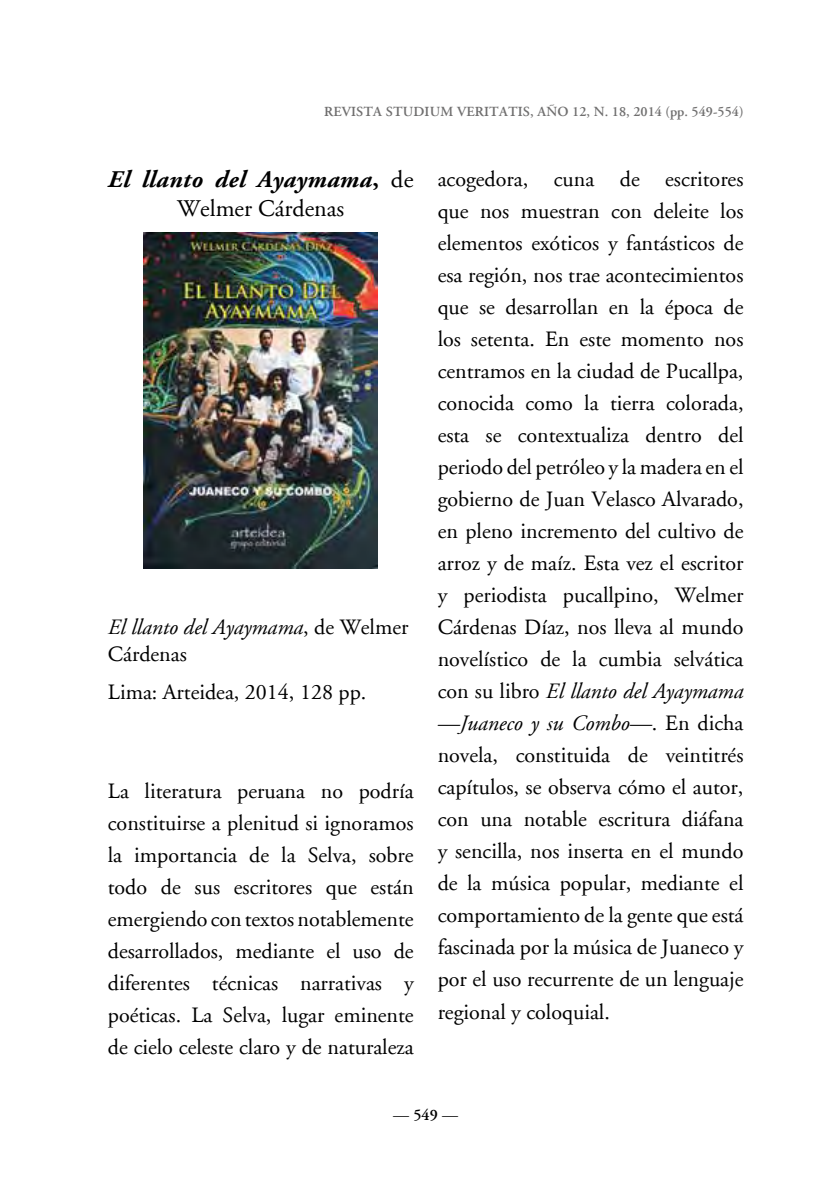
<style>
.page{position:relative;width:840px;height:1191px;background:#fff}
.page>*{position:absolute;margin:0;border:0;box-sizing:border-box;transform-origin:0 0}
.t1{font:italic 700 24px/28.8px "Adobe Garamond";letter-spacing:.015em;color:#000;text-align:center}
.t2{font:22px/32px "Adobe Garamond";color:#000;text-align:justify}
.t3{font:italic 22px/26.4px "Adobe Garamond";color:#000}
.t4{font:600 16px "Adobe Garamond";color:#000}
.t5{font:600 14px "Adobe Garamond";letter-spacing:.015em;color:#706f6f}
.s1{font-style:normal}
.s2{font-weight:400;font-style:normal}
.s3{font-style:italic}
</style>
<div class="page">
<img style="left:144px;top:232px;width:233px;height:336px">
<p class="t5" style="left:324px;top:104px;width:420px">REVISTA STUDIUM VERITATIS, AÑO 12, N. 18, 2014 (pp. 549-554)</p>
<p class="t1" style="left:108px;top:166px;width:307px">El llanto del Ayaymama<span class="s1">,</span> <span class="s2">de<br>Welmer Cárdenas</span></p>
<p class="t3" style="left:108px;top:615px;width:302px">El llanto del Ayaymama<span class="s1">, de Welmer<br>Cárdenas</span></p>
<p class="t2" style="left:108px;top:676px;width:260px">Lima: Arteidea, 2014, 128 pp.</p>
<p class="t2" style="left:108px;top:775px;width:307px">La literatura peruana no podría constituirse a plenitud si ignoramos la importancia de la Selva, sobre todo de sus escritores que están emergiendo con textos notablemente desarrollados, mediante el uso de diferentes técnicas narrativas y poéticas. La Selva, lugar eminente de cielo celeste claro y de naturaleza</p>
<p class="t2" style="left:437px;top:163px;width:307px">acogedora, cuna de escritores que nos muestran con deleite los elementos exóticos y fantásticos de esa región, nos trae acontecimientos que se desarrollan en la época de los setenta. En este momento nos centramos en la ciudad de Pucallpa, conocida como la tierra colorada, esta se contextualiza dentro del periodo del petróleo y la madera en el gobierno de Juan Velasco Alvarado, en pleno incremento del cultivo de arroz y de maíz. Esta vez el escritor y periodista pucallpino, Welmer Cárdenas Díaz, nos lleva al mundo novelístico de la cumbia selvática con su libro <span class="s3">El llanto del Ayaymama —Juaneco y su Combo—</span>. En dicha novela, constituida de veintitrés capítulos, se observa cómo el autor, con una notable escritura diáfana y sencilla, nos inserta en el mundo de la música popular, mediante el comportamiento de la gente que está fascinada por la música de Juaneco y por el uso recurrente de un lenguaje regional y coloquial.</p>
<p class="t4" style="left:393px;top:1106px;width:66px">— 549 —</p>
</div>
